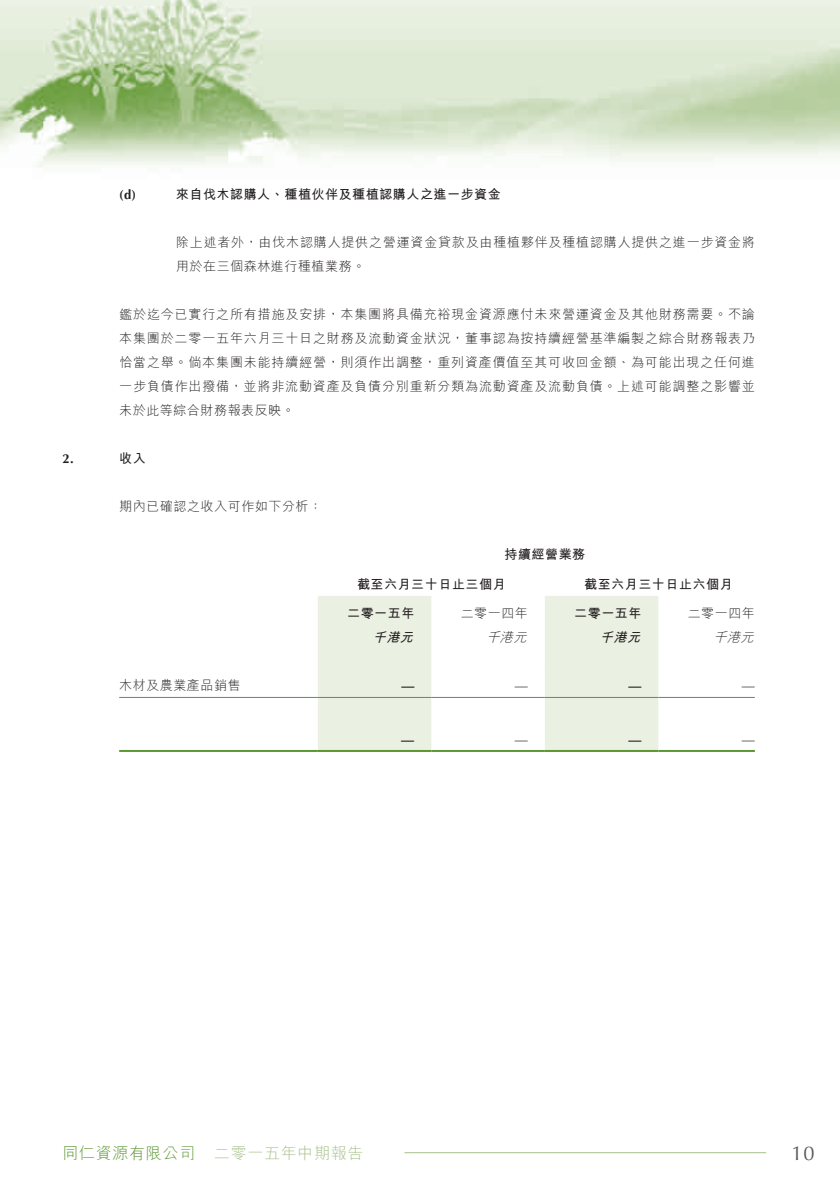
<style>
.page{position:relative;width:840px;height:1191px;background:#fff}
.page>*{position:absolute;margin:0;border:0;box-sizing:border-box;transform-origin:0 0}
.t1{font:20px "Optima";color:#57585a}
.t2{font:300 16px "M Hei HK";letter-spacing:.04em;color:#a6c28a}
.t3{font:300 16px "M Hei HK";letter-spacing:.04em;color:#5c9731}
.t4{font:300 13px/24px "M Hei HK";letter-spacing:.06em;color:#231f20}
.t5{font:700 13px "M Hei HK";letter-spacing:.04em;color:#231f20}
.t6{font:300 13px "M Hei HK";letter-spacing:.04em;color:#231f20}
.t7{font:700 13px "Optima";color:#231f20}
.t8{font:italic 300 13px "M Hei HK";color:#231f20}
.t9{font:italic 700 13px "M Hei HK";color:#231f20}
.t10{font:13px "Optima";color:#231f20}
</style>
<div class="page">
<img style="left:0;top:0;width:839px;height:1154px">
<hr style="left:404px;top:1152px;width:361px;height:1px;background:#a6c28a">
<svg style="left:317px;top:596px;width:341px;height:154px"></svg>
<hr style="left:119px;top:697px;width:198px;height:1px;background:#5c9731">
<hr style="left:317px;top:697px;width:114px;height:1px;background:#5c9731">
<hr style="left:431px;top:697px;width:113px;height:1px;background:#5c9731">
<hr style="left:544px;top:697px;width:114px;height:1px;background:#5c9731">
<hr style="left:658px;top:697px;width:96px;height:1px;background:#5c9731">
<hr style="left:119px;top:750px;width:198px;height:2px;background:#5c9731">
<hr style="left:317px;top:750px;width:114px;height:2px;background:#5c9731">
<hr style="left:431px;top:750px;width:113px;height:2px;background:#5c9731">
<hr style="left:544px;top:750px;width:114px;height:2px;background:#5c9731">
<hr style="left:658px;top:750px;width:96px;height:2px;background:#5c9731">
<p class="t7" style="left:62px;top:451px;width:13px">2.</p>
<p class="t7" style="left:119px;top:187px;width:18px">)d(</p>
<p class="t5" style="left:176px;top:184px;width:326px">來自伐木認購人、種植伙伴及種植認購人之進一步資金</p>
<p class="t4" style="left:176px;top:229px;width:580px">除上述者外，由伐木認購人提供之營運資金貸款及由種植夥伴及種植認購人提供之進一步資金將用於在三個森林進行種植業務。</p>
<p class="t4" style="left:119px;top:301px;width:637px;text-align:justify">鑑於迄今已實行之所有措施及安排，本集團將具備充裕現金資源應付未來營運資金及其他財務需要。不論本集團於二零一五年六月三十日之財務及流動資金狀況，董事認為按持續經營基準編製之綜合財務報表乃恰當之舉。倘本集團未能持續經營，則須作出調整，重列資產價值至其可收回金額、為可能出現之任何進一步負債作出撥備，並將非流動資產及負債分別重新分類為流動資產及流動負債。上述可能調整之影響並未於此等綜合財務報表反映。</p>
<p class="t5" style="left:119px;top:448px;width:28px">收入</p>
<p class="t6" style="left:119px;top:497px;width:204px">期內已確認之收入可作如下分析：</p>
<p class="t6" style="left:119px;top:676px;width:123px">木材及農業產品銷售</p>
<p class="t5" style="left:504px;top:544px;width:82px">持續經營業務</p>
<p class="t5" style="left:583px;top:574px;width:150px">截至六月三十日止六個月</p>
<p class="t5" style="left:357px;top:574px;width:150px">截至六月三十日止三個月</p>
<p class="t5" style="left:347px;top:604px;width:69px">二零一五年</p>
<p class="t4" style="left:460px;top:601px;width:69px">二零一四年</p>
<p class="t5" style="left:574px;top:604px;width:69px">二零一五年</p>
<p class="t4" style="left:687px;top:601px;width:69px">二零一四年</p>
<p class="t9" style="left:372px;top:628px;width:46px">千港元</p>
<p class="t8" style="left:486px;top:628px;width:46px">千港元</p>
<p class="t9" style="left:599px;top:628px;width:46px">千港元</p>
<p class="t8" style="left:713px;top:628px;width:46px">千港元</p>
<p class="t7" style="left:401px;top:678px;width:14px">—</p>
<p class="t10" style="left:514px;top:678px;width:14px">—</p>
<p class="t7" style="left:628px;top:678px;width:14px">—</p>
<p class="t10" style="left:741px;top:678px;width:14px">—</p>
<p class="t7" style="left:401px;top:732px;width:14px">—</p>
<p class="t10" style="left:514px;top:732px;width:14px">—</p>
<p class="t7" style="left:628px;top:732px;width:14px">—</p>
<p class="t10" style="left:741px;top:732px;width:14px">—</p>
<p class="t3" style="left:62px;top:1141px;width:134px">同仁資源有限公司</p>
<p class="t2" style="left:214px;top:1141px;width:151px">二零一五年中期報告</p>
<h1 class="t1" style="left:791px;top:1141px;width:25px">10</h1>
</div>
